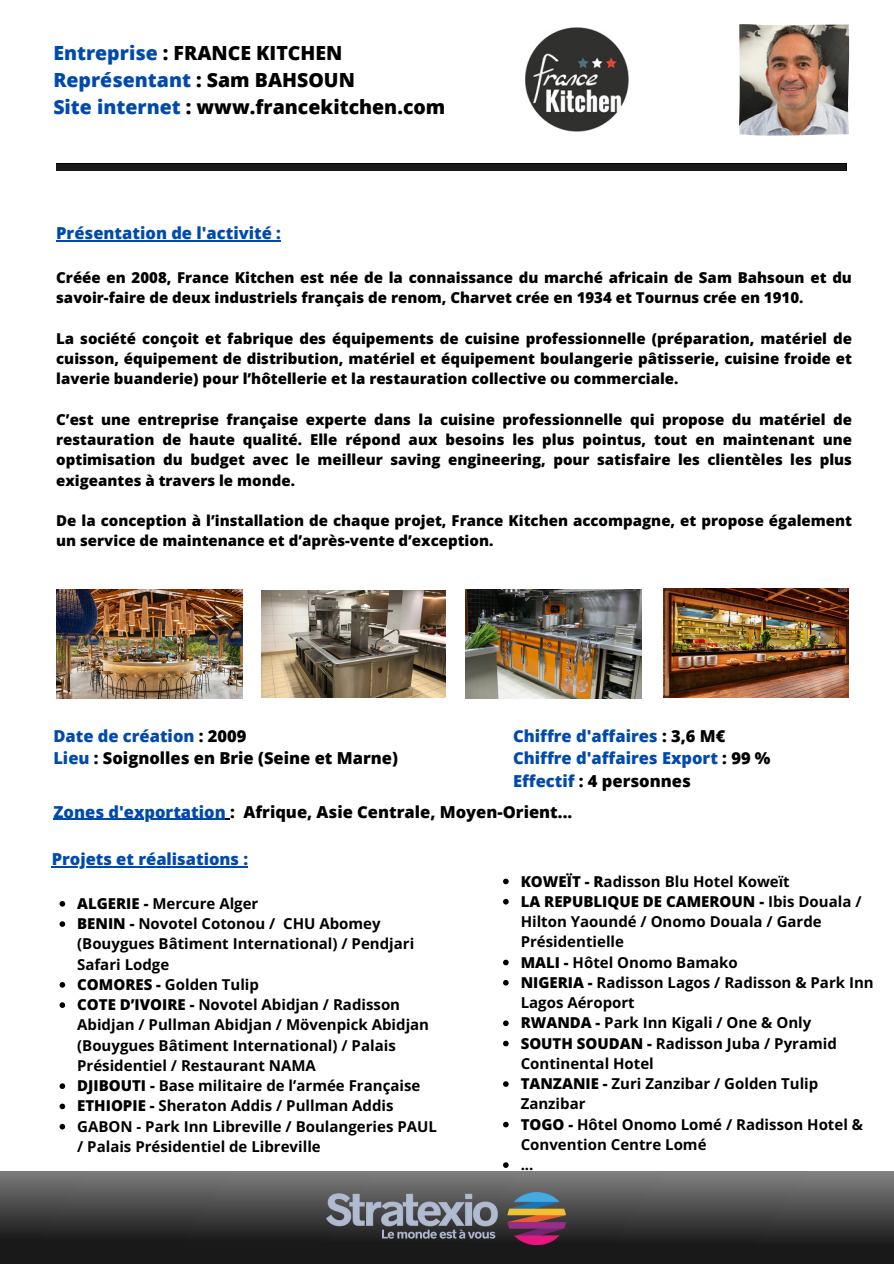
<style>
.page{position:relative;width:894px;height:1264px;background:#fff}
.page>*{position:absolute;margin:0;border:0;box-sizing:border-box;transform-origin:0 0}
.t1{font:800 19.5px/27px "Open Sans";color:#000}
.t2{font:800 16.5px/22.5px "Open Sans";color:#004aad}
.t3{font:800 16.5px/22.5px "Open Sans";color:#000}
.t4{font:800 15px/20.2px "Open Sans";color:#000}
.t5{font:700 15px/20.2px "Open Sans";color:#000}
.s1{color:#004aad}
.s2{font-weight:800}
.s3{color:#000}
</style>
<div class="page">
<img style="left:261px;top:590px;width:184px;height:107px">
<img style="left:739px;top:24px;width:109px;height:112px">
<img style="left:56px;top:589px;width:186px;height:109px">
<img style="left:465px;top:589px;width:176px;height:109px">
<img style="left:663px;top:588px;width:185px;height:110px">
<div style="left:0;top:1171px;width:893px;height:92px;background:linear-gradient(to bottom,#7b7b7b,#090909)"></div>
<img style="left:327px;top:1192px;width:172px;height:52px">
<img style="left:506px;top:1192px;width:59px;height:52px">
<div style="left:56px;top:164px;width:790px;height:7px;background:#191919"></div>
<img style="left:525px;top:27px;width:103px;height:105px">
<hr style="left:56px;top:240px;width:225px;height:1px;background:#004aad">
<hr style="left:54px;top:818px;width:172px;height:1px;background:#004aad">
<hr style="left:52px;top:866px;width:196px;height:1px;background:#004aad">
<svg style="left:60px;top:901px;width:5px;height:5px"></svg>
<svg style="left:60px;top:921px;width:5px;height:5px"></svg>
<svg style="left:60px;top:982px;width:5px;height:5px"></svg>
<svg style="left:60px;top:1002px;width:5px;height:5px"></svg>
<svg style="left:60px;top:1083px;width:5px;height:5px"></svg>
<svg style="left:60px;top:1103px;width:5px;height:6px"></svg>
<svg style="left:60px;top:1123px;width:5px;height:6px"></svg>
<svg style="left:503px;top:878px;width:5px;height:6px"></svg>
<svg style="left:503px;top:898px;width:5px;height:6px"></svg>
<svg style="left:503px;top:959px;width:5px;height:6px"></svg>
<svg style="left:503px;top:980px;width:5px;height:5px"></svg>
<svg style="left:503px;top:1020px;width:5px;height:6px"></svg>
<svg style="left:503px;top:1040px;width:5px;height:6px"></svg>
<svg style="left:503px;top:1081px;width:5px;height:5px"></svg>
<svg style="left:503px;top:1121px;width:5px;height:6px"></svg>
<svg style="left:503px;top:1162px;width:5px;height:5px"></svg>
<p class="t1" style="left:53px;top:39px;width:393px"><span class="s1">Entreprise</span> : FRANCE KITCHEN<br><span class="s1">Représentant</span> : Sam BAHSOUN<br><span class="s1">Site internet</span> : www.francekitchen.com</p>
<p class="t2" style="left:56px;top:221px;width:226px">Présentation de l'activité :</p>
<p class="t4" style="left:56px;top:267px;width:797px">Créée en 2008, France Kitchen est née de la connaissance du marché africain de Sam Bahsoun et du savoir-faire de deux industriels français de renom, Charvet crée en 1934 et Tournus crée en 1910.</p>
<h2 class="t4" style="left:56px;top:328px;width:797px;text-align:justify">La société conçoit et fabrique des équipements de cuisine professionnelle (préparation, matériel de cuisson, équipement de distribution, matériel et équipement boulangerie pâtisserie, cuisine froide et laverie buanderie) pour l’hôtellerie et la restauration collective ou commerciale.</h2>
<h2 class="t4" style="left:56px;top:409px;width:797px;text-align:justify">C’est une entreprise française experte dans la cuisine professionnelle qui propose du matériel de restauration de haute qualité. Elle répond aux besoins les plus pointus, tout en maintenant une optimisation du budget avec le meilleur saving engineering, pour satisfaire les clientèles les plus exigeantes à travers le monde.</h2>
<h2 class="t4" style="left:56px;top:510px;width:797px">De la conception à l’installation de chaque projet, France Kitchen accompagne, et propose également un service de maintenance et d’après-vente d’exception.</h2>
<h2 class="t3" style="left:53px;top:724px;width:346px"><span class="s1">Date de création</span> : 2009<br><span class="s1">Lieu</span> : Soignolles en Brie (Seine et Marne)</h2>
<h2 class="t3" style="left:54px;top:800px;width:520px"><span class="s1">Zones d'exportation</span> : Afrique, Asie Centrale, Moyen-Orient...</h2>
<p class="t2" style="left:52px;top:847px;width:198px">Projets et réalisations :</p>
<p class="t5" style="left:77px;top:893px;width:183px"><span class="s2">ALGERIE -</span> Mercure Alger</p>
<p class="t5" style="left:77px;top:913px;width:338px"><span class="s2">BENIN -</span> Novotel Cotonou / CHU Abomey (Bouygues Bâtiment International) / Pendjari<br>Safari Lodge</p>
<p class="t5" style="left:77px;top:974px;width:183px"><span class="s2">COMORES -</span> Golden Tulip</p>
<h2 class="t5" style="left:77px;top:994px;width:353px"><span class="s2">COTE D’IVOIRE -</span> Novotel Abidjan / Radisson Abidjan / Pullman Abidjan / Mövenpick Abidjan (Bouygues Bâtiment International) / Palais Présidentiel / Restaurant NAMA</h2>
<h2 class="t5" style="left:77px;top:1075px;width:344px"><span class="s2">DJIBOUTI -</span> Base militaire de l’armée Française</h2>
<h2 class="t5" style="left:77px;top:1095px;width:318px"><span class="s2">ETHIOPIE -</span> Sheraton Addis / Pullman Addis</h2>
<h2 class="t5" style="left:77px;top:1115px;width:361px">GABON - Park Inn Libreville / Boulangeries PAUL / Palais Présidentiel de Libreville</h2>
<p class="t2" style="left:513px;top:724px;width:259px">Chiffre d'affaires <span class="s3">: 3,6 M€<br></span>Chiffre d'affaires Export <span class="s3">: 99 %<br></span>Effectif <span class="s3">: 4 personnes</span></p>
<p class="t5" style="left:520px;top:870px;width:270px"><span class="s2">KOWEÏT - R</span>adisson Blu Hotel Koweït</p>
<p class="t5" style="left:520px;top:890px;width:342px"><span class="s2">LA REPUBLIQUE DE CAMEROUN -</span> Ibis Douala /<br>Hilton Yaoundé / Onomo Douala / Garde<br>Présidentielle</p>
<p class="t5" style="left:520px;top:951px;width:218px"><span class="s2">MALI -</span> Hôtel Onomo Bamako</p>
<p class="t5" style="left:520px;top:971px;width:354px"><span class="s2">NIGERIA -</span> Radisson Lagos / Radisson &amp; Park Inn<br>Lagos Aéroport</p>
<p class="t5" style="left:520px;top:1012px;width:292px"><span class="s2">RWANDA -</span> Park Inn Kigali / One &amp; Only</p>
<p class="t5" style="left:520px;top:1032px;width:317px"><span class="s2">SOUTH SOUDAN -</span> Radisson Juba / Pyramid<br>Continental Hotel</p>
<p class="t5" style="left:520px;top:1073px;width:299px"><span class="s2">TANZANIE -</span> Zuri Zanzibar / Golden Tulip<br>Zanzibar</p>
<p class="t5" style="left:520px;top:1113px;width:344px"><span class="s2">TOGO -</span> Hôtel Onomo Lomé / Radisson Hotel &amp;<br>Convention Centre Lomé</p>
<p class="t5" style="left:520px;top:1154px;width:14px">...</p>
</div>
